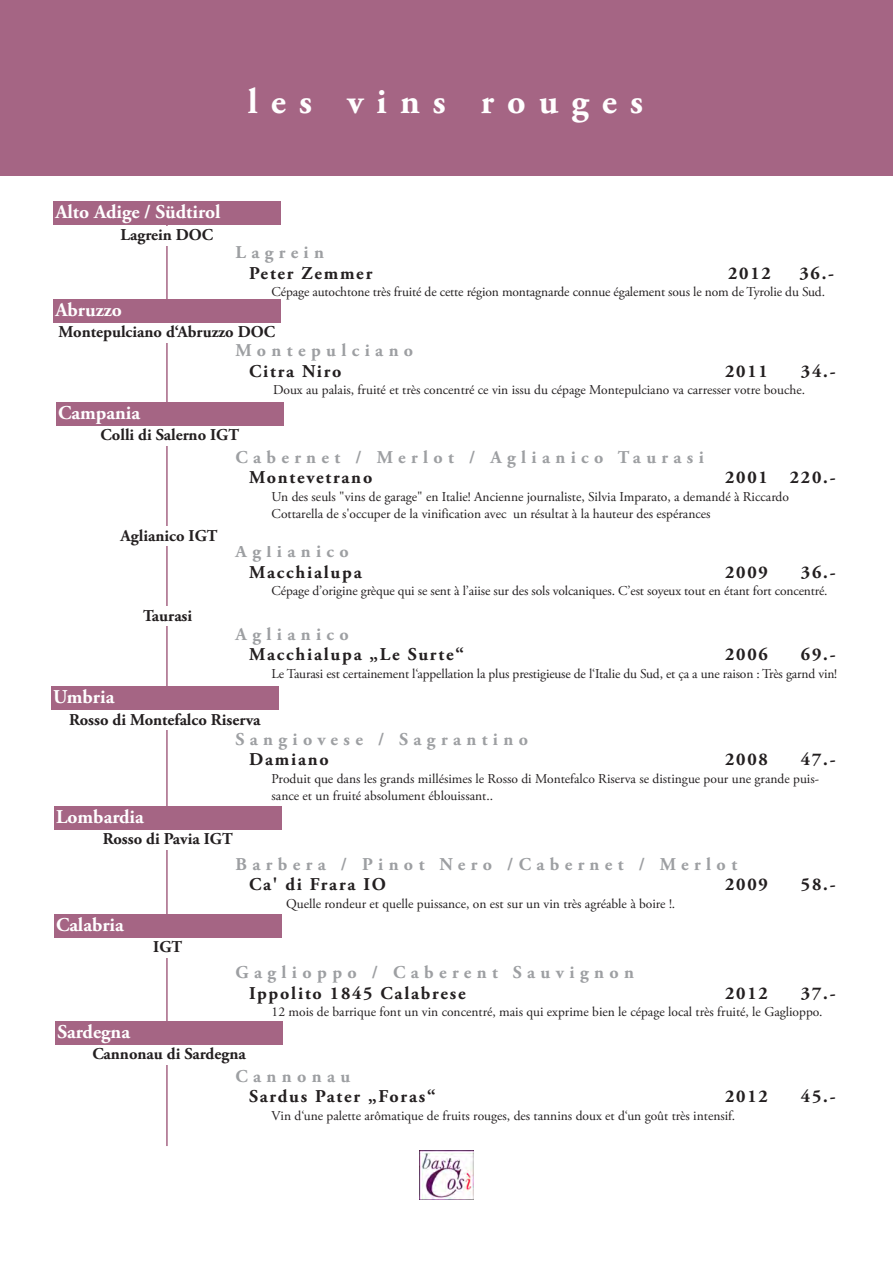
<style>
.page{position:relative;width:893px;height:1263px;background:#fff}
.page>*{position:absolute;margin:0;border:0;box-sizing:border-box;transform-origin:0 0}
.t1{font:700 36px "Adobe Garamond Pro";letter-spacing:.365em;color:#fff}
.t2{font:700 19.5px "Adobe Garamond Pro";color:#fff}
.t3{font:700 18px "Adobe Garamond Pro";letter-spacing:.1em;color:#231f20}
.t4{font:700 18px "Adobe Garamond Pro";letter-spacing:.3em;color:#9d9fa2}
.t5{font:700 16.5px "Adobe Garamond Pro";color:#231f20}
.t6{font:13.5px/17.5px "Adobe Garamond Pro";color:#231f20}
</style>
<div class="page">
<div style="left:0;top:0;width:893px;height:175px;background:#a56584"></div>
<img style="left:420px;top:1151px;width:53px;height:48px">
<hr style="left:166px;top:207px;width:2px;height:939px;background:#a56584">
<div style="left:53px;top:323px;width:228px;height:19px;background:#fff"></div>
<div style="left:53px;top:300px;width:228px;height:23px;background:#a56584"></div>
<div style="left:56px;top:426px;width:227px;height:19px;background:#fff"></div>
<div style="left:56px;top:402px;width:227px;height:24px;background:#a56584"></div>
<div style="left:51px;top:710px;width:227px;height:19px;background:#fff"></div>
<div style="left:51px;top:687px;width:227px;height:23px;background:#a56584"></div>
<div style="left:54px;top:830px;width:227px;height:19px;background:#fff"></div>
<div style="left:54px;top:806px;width:227px;height:24px;background:#a56584"></div>
<div style="left:55px;top:527px;width:228px;height:19px;background:#fff"></div>
<div style="left:54px;top:606px;width:227px;height:19px;background:#fff"></div>
<div style="left:53px;top:226px;width:228px;height:19px;background:#fff"></div>
<div style="left:53px;top:202px;width:228px;height:23px;background:#a56584"></div>
<div style="left:54px;top:938px;width:227px;height:19px;background:#fff"></div>
<div style="left:54px;top:914px;width:227px;height:24px;background:#a56584"></div>
<div style="left:55px;top:1045px;width:228px;height:19px;background:#fff"></div>
<div style="left:55px;top:1021px;width:228px;height:24px;background:#a56584"></div>
<p class="t1" style="left:248px;top:80px;width:397px">les vins rouges</p>
<p class="t2" style="left:55px;top:200px;width:167px">Alto Adige / Südtirol</p>
<p class="t5" style="left:121px;top:226px;width:94px">Lagrein DOC</p>
<p class="t2" style="left:55px;top:298px;width:68px">Abruzzo</p>
<p class="t4" style="left:236px;top:242px;width:90px">Lagrein</p>
<p class="t3" style="left:249px;top:263px;width:125px">Peter Zemmer</p>
<p class="t3" style="left:728px;top:263px;width:44px">2012</p>
<p class="t3" style="left:799px;top:263px;width:36px">36.-</p>
<p class="t6" style="left:272px;top:284px;width:555px">Cépage autochtone très fruité de cette région montagnarde connue également sous le nom de Tyrolie du Sud.</p>
<p class="t5" style="left:59px;top:323px;width:218px">Montepulciano d‘Abruzzo DOC</p>
<p class="t4" style="left:236px;top:340px;width:179px">Montepulciano</p>
<p class="t3" style="left:249px;top:361px;width:94px">Citra Niro</p>
<p class="t3" style="left:725px;top:361px;width:44px">2011</p>
<p class="t3" style="left:801px;top:361px;width:36px">34.-</p>
<p class="t6" style="left:273px;top:382px;width:533px">Doux au palais, fruité et très concentré ce vin issu du cépage Montepulciano va carresser votre bouche.</p>
<p class="t2" style="left:58px;top:401px;width:83px">Campania</p>
<p class="t5" style="left:101px;top:425px;width:140px">Colli di Salerno IGT</p>
<p class="t5" style="left:121px;top:526px;width:98px">Aglianico IGT</p>
<p class="t2" style="left:53px;top:685px;width:63px">Umbria</p>
<p class="t5" style="left:143px;top:606px;width:51px">Taurasi</p>
<p class="t4" style="left:236px;top:446px;width:470px">Cabernet / Merlot / Aglianico Taurasi</p>
<p class="t3" style="left:249px;top:467px;width:125px">Montevetrano</p>
<p class="t3" style="left:725px;top:467px;width:112px">2001 220.-</p>
<p class="t6" style="left:272px;top:488px;width:519px">Un des seuls "vins de garage" en Italie! Ancienne journaliste, Silvia Imparato, a demandé à Riccardo<br>Cottarella de s'occuper de la vinification avec un résultat à la hauteur des espérances</p>
<p class="t4" style="left:236px;top:541px;width:115px">Aglianico</p>
<p class="t3" style="left:249px;top:561px;width:114px">Macchialupa</p>
<p class="t3" style="left:725px;top:561px;width:44px">2009</p>
<p class="t3" style="left:801px;top:561px;width:36px">36.-</p>
<p class="t6" style="left:272px;top:583px;width:558px">Cépage d’origine grèque qui se sent à l’aiise sur des sols volcaniques. C’est soyeux tout en étant fort concentré.</p>
<p class="t4" style="left:236px;top:623px;width:115px">Aglianico</p>
<p class="t3" style="left:249px;top:644px;width:216px">Macchialupa „Le Surte“</p>
<p class="t3" style="left:725px;top:644px;width:44px">2006</p>
<p class="t3" style="left:801px;top:644px;width:36px">69.-</p>
<p class="t6" style="left:272px;top:665px;width:567px">Le Taurasi est certainement l‘appellation la plus prestigieuse de l‘Italie du Sud, et ça a une raison : Très garnd vin!</p>
<p class="t5" style="left:69px;top:710px;width:193px">Rosso di Montefalco Riserva</p>
<p class="t2" style="left:56px;top:805px;width:89px">Lombardia</p>
<p class="t4" style="left:236px;top:728px;width:294px">Sangiovese / Sagrantino</p>
<p class="t3" style="left:249px;top:749px;width:81px">Damiano</p>
<p class="t3" style="left:725px;top:749px;width:44px">2008</p>
<p class="t3" style="left:801px;top:749px;width:36px">47.-</p>
<p class="t6" style="left:272px;top:770px;width:549px">Produit que dans les grands millésimes le Rosso di Montefalco Riserva se distingue pour une grande puis&shy;sance et un fruité absolument éblouissant..</p>
<p class="t5" style="left:103px;top:829px;width:131px">Rosso di Pavia IGT</p>
<p class="t2" style="left:56px;top:913px;width:69px">Calabria</p>
<p class="t5" style="left:153px;top:937px;width:30px">IGT</p>
<p class="t2" style="left:58px;top:1020px;width:74px">Sardegna</p>
<p class="t4" style="left:236px;top:853px;width:503px">Barbera / Pinot Nero /Cabernet / Merlot</p>
<p class="t3" style="left:249px;top:874px;width:138px">Ca' di Frara IO</p>
<p class="t3" style="left:725px;top:874px;width:44px">2009</p>
<p class="t3" style="left:801px;top:874px;width:36px">58.-</p>
<p class="t6" style="left:286px;top:895px;width:391px">Quelle rondeur et quelle puissance, on est sur un vin très agréable à boire !.</p>
<p class="t4" style="left:236px;top:962px;width:400px">Gaglioppo / Caberent Sauvignon</p>
<p class="t3" style="left:249px;top:982px;width:218px">Ippolito 1845 Calabrese</p>
<p class="t3" style="left:725px;top:982px;width:44px">2012</p>
<p class="t3" style="left:801px;top:982px;width:36px">37.-</p>
<p class="t6" style="left:272px;top:1004px;width:552px">12 mois de barrique font un vin concentré, mais qui exprime bien le cépage local très fruité, le Gaglioppo.</p>
<p class="t5" style="left:92px;top:1044px;width:155px">Cannonau di Sardegna</p>
<p class="t4" style="left:236px;top:1065px;width:116px">Cannonau</p>
<p class="t3" style="left:249px;top:1086px;width:188px">Sardus Pater „Foras“</p>
<p class="t3" style="left:725px;top:1086px;width:44px">2012</p>
<p class="t3" style="left:801px;top:1086px;width:36px">45.-</p>
<p class="t6" style="left:272px;top:1107px;width:465px">Vin d‘une palette arômatique de fruits rouges, des tannins doux et d‘un goût très intensif.</p>
</div>
